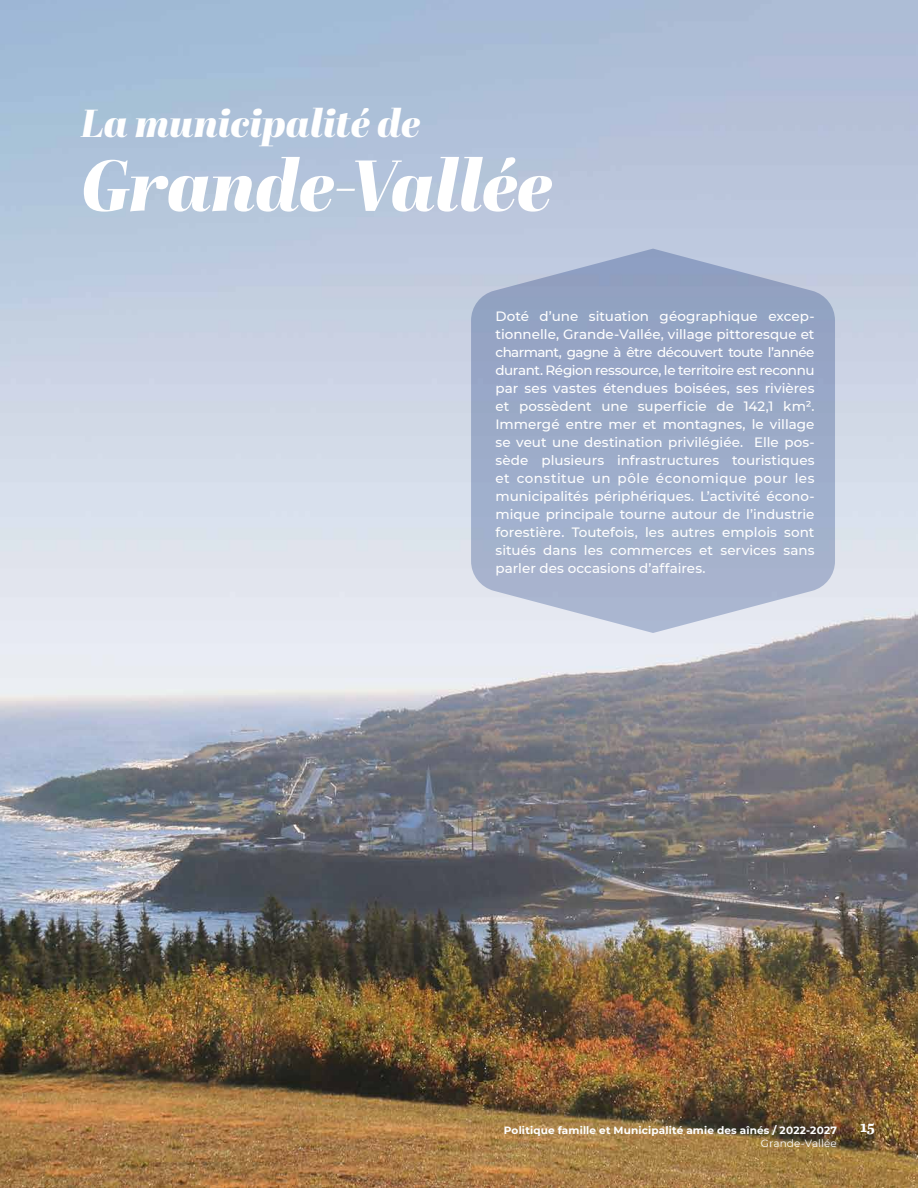
<style>
.page{position:relative;width:918px;height:1188px;background:#fff}
.page>*{position:absolute;margin:0;border:0;box-sizing:border-box;transform-origin:0 0}
.t1{font:italic 72px "Abril Fatface";letter-spacing:-.015em;color:#fff}
.t2{font:italic 39px "Abril Fatface";letter-spacing:-.01em;color:#fff}
.t3{font:700 15px "Abril Text";color:#fff}
.t4{font:500 13.5px/18px "Montserrat";letter-spacing:.005em;color:#fff;text-align:justify}
.t5{font:700 10.5px "Montserrat";letter-spacing:.015em;color:#fff}
.t6{font:10.5px "Montserrat";letter-spacing:.01em;color:#fff}
</style>
<div class="page">
<img style="left:0;top:0;width:918px;height:1188px">
<svg style="left:471px;top:249px;width:364px;height:384px;background:#a3b0cc"></svg>
<h2 class="t2" style="left:81px;top:96px;width:341px">La municipalité de</h2>
<h1 class="t1" style="left:81px;top:134px;width:473px">Grande-Vallée</h1>
<p class="t4" style="left:496px;top:307px;width:321px">Doté d’une situation géographique excep&shy;tionnelle, Grande-Vallée, village pittoresque et charmant, gagne à être découvert toute l’année durant. Région ressource, le territoire est reconnu par ses vastes étendues boisées, ses rivières et possèdent une superficie de 142,1 km².<br>Immergé entre mer et montagnes, le village se veut une destination privilégiée. Elle pos&shy;sède plusieurs infrastructures touristiques et constitue un pôle économique pour les municipalités périphériques. L’activité écono&shy;mique principale tourne autour de l’industrie forestière. Toutefois, les autres emplois sont situés dans les commerces et services sans parler des occasions d’affaires.</p>
<p class="t5" style="left:504px;top:1122px;width:335px">Politique famille et Municipalité amie des aînés / 2022-2027</p>
<p class="t3" style="left:860px;top:1115px;width:16px">15</p>
<p class="t6" style="left:761px;top:1136px;width:78px">Grande-Vallée</p>
</div>
